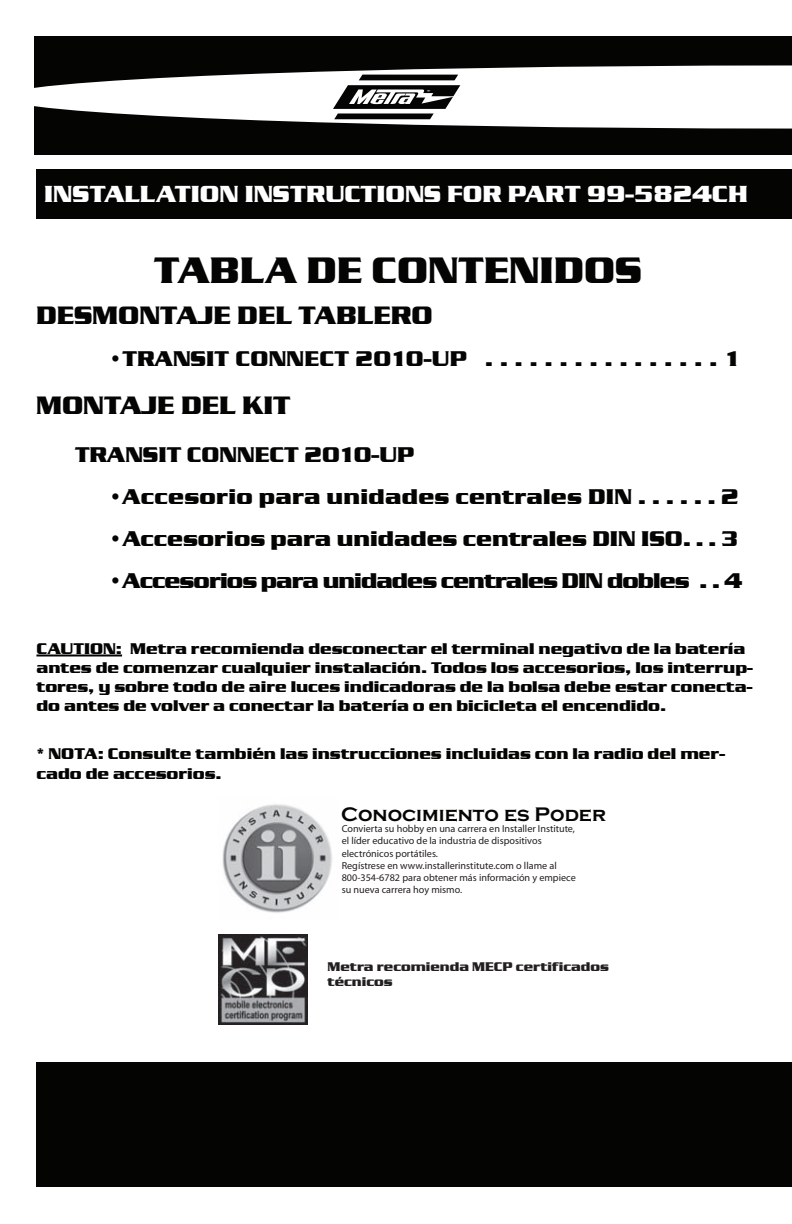
<style>
.page{position:relative;width:792px;height:1224px;background:#fff}
.page>*{position:absolute;margin:0;border:0;box-sizing:border-box;transform-origin:0 0}
.t1{font:700 38px "Serpentine D";color:#040503}
.t2{font:700 26px "Serpentine D";color:#040503}
.t3{font:700 24px "Serpentine D";color:#fff}
.t4{font:700 22px "Serpentine D";color:#040503}
.t5{font:700 22px "Serpentine D";letter-spacing:-.04em;color:#040503}
.t6{font:700 20.4px "Copperplate Gothic";color:#050504}
.t7{font:700 16px/19.2px "Serpentine D";color:#040503}
.t8{font:700 13px/15.6px "Serpentine D";color:#231f20}
.t9{font:10.2px/12.2px "Myriad";color:#231f20}
.t10{font:500 10.2px/12.2px "Helvetica Neue";color:#231f20}
</style>
<div class="page">
<div style="left:36px;top:1063px;width:756px;height:124px;background:#040503"></div>
<div style="left:34px;top:36px;width:758px;height:119px;background:#040503"></div>
<svg style="left:34px;top:65px;width:758px;height:64px;fill:#fff"></svg>
<div style="left:36px;top:169px;width:756px;height:50px;background:#040503"></div>
<svg style="left:333px;top:75px;width:127px;height:44px"></svg>
<hr style="left:36px;top:654px;width:86px;height:3px;background:#040503">
<img style="left:222px;top:804px;width:110px;height:109px">
<img style="left:218px;top:935px;width:90px;height:89px">
<h3 class="t3" style="left:44px;top:181px;width:705px">INSTALLATION INSTRUCTIONS FOR PART 99-5824CH</h3>
<h1 class="t1" style="left:154px;top:248px;width:489px">TABLA DE CONTENIDOS</h1>
<h2 class="t2" style="left:36px;top:301px;width:398px">DESMONTAJE DEL TABLERO</h2>
<h3 class="t4" style="left:108px;top:347px;width:635px">•TRANSIT CONNECT 2010-UP . . . . . . . . . . . . . . . . 1</h3>
<h2 class="t2" style="left:36px;top:391px;width:256px">MONTAJE DEL KIT</h2>
<h3 class="t4" style="left:75px;top:443px;width:341px">TRANSIT CONNECT 2010-UP</h3>
<h3 class="t4" style="left:108px;top:485px;width:632px">•Accesorio para unidades centrales DIN . . . . . . 2</h3>
<h3 class="t4" style="left:108px;top:527px;width:632px">•Accesorios para unidades centrales DIN ISO. . . 3</h3>
<h3 class="t5" style="left:108px;top:569px;width:636px">•Accesorios para unidades centrales DIN dobles . . 4</h3>
<p class="t7" style="left:36px;top:639px;width:718px">CAUTION: Metra recomienda desconectar el terminal negativo de la batería antes de comenzar cualquier instalación. Todos los accesorios, los interrup&shy;tores, y sobre todo de aire luces indicadoras de la bolsa debe estar conecta&shy;do antes de volver a conectar la batería o en bicicleta el encendido.</p>
<p class="t7" style="left:36px;top:745px;width:690px">* NOTA: Consulte también las instrucciones incluidas con la radio del mer&shy;cado de accesorios.</p>
<p class="t6" style="left:341px;top:803px;width:267px">Conocimiento es Poder</p>
<p class="t9" style="left:342px;top:823px;width:235px">Convierta su hobby en una carrera en Installer Institute, el líder educativo de la industria de dispositivos electrónicos portátiles.</p>
<p class="t10" style="left:342px;top:859px;width:236px">Regístrese en www.installerinstitute.com o llame al<br>800-354-6782 para obtener más información y empiece su nueva carrera hoy mismo.</p>
<p class="t8" style="left:327px;top:959px;width:283px">Metra recomienda MECP certificados técnicos</p>
</div>
